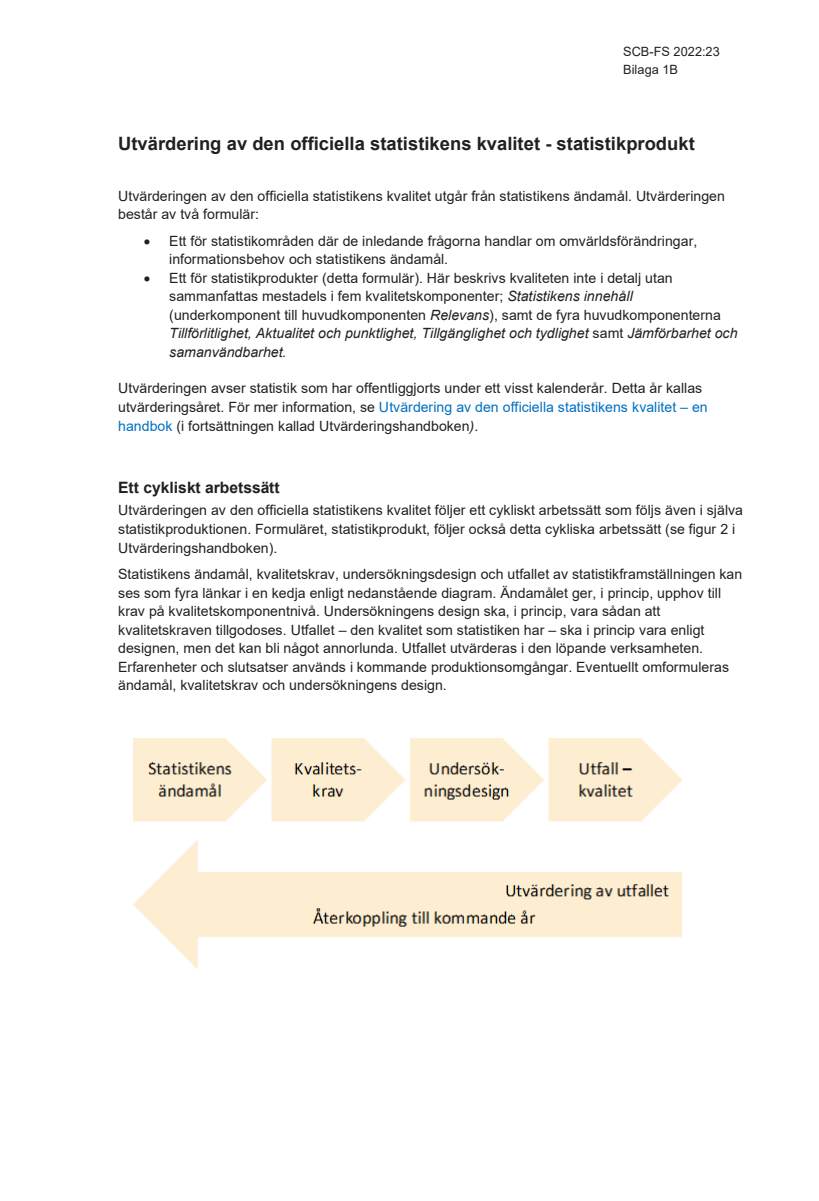
<style>
.page{position:relative;width:819px;height:1201px;background:#fff}
.page>*{position:absolute;margin:0;border:0;box-sizing:border-box;transform-origin:0 0}
.t1{font:700 18.38px "Arial";color:#231f20}
.t2{font:700 15.58px "Arial";color:#231f20}
.t3{font:14.17px/18.4px "Arial";color:#231f20}
.t4{font:12.78px/18.6px "Arial";letter-spacing:.005em;color:#231f20}
.s1{font-style:italic}
.s2{color:#0070c0}
</style>
<div class="page">
<img style="left:133px;top:738px;width:550px;height:231px">
<p class="t4" style="left:623px;top:42px;width:98px">SCB-FS 2022:23<br>Bilaga 1B</p>
<p class="t1" style="left:118px;top:130px;width:578px">Utvärdering av den officiella statistikens kvalitet - statistikprodukt</p>
<p class="t3" style="left:118px;top:186px;width:608px">Utvärderingen av den officiella statistikens kvalitet utgår från statistikens ändamål. Utvärderingen består av två formulär:</p>
<p class="t3" style="left:169px;top:232px;width:529px;text-indent:-26px">• Ett för statistikområden där de inledande frågorna handlar om omvärldsförändringar, informationsbehov och statistikens ändamål.</p>
<p class="t3" style="left:169px;top:268px;width:569px;text-indent:-25px">• Ett för statistikprodukter (detta formulär). Här beskrivs kvaliteten inte i detalj utan sammanfattas mestadels i fem kvalitetskomponenter; <span class="s1">Statistikens innehåll </span>(underkomponent till huvudkomponenten <span class="s1">Relevans</span>), samt de fyra huvudkomponenterna <span class="s1">Tillförlitlighet, Aktualitet och punktlighet, Tillgänglighet och tydlighet</span> samt <span class="s1">Jämförbarhet och samanvändbarhet.</span></p>
<p class="t3" style="left:118px;top:379px;width:591px">Utvärderingen avser statistik som har offentliggjorts under ett visst kalenderår. Detta år kallas utvärderingsåret. För mer information, se <span class="s2">Utvärdering av den officiella statistikens kvalitet – en handbok</span> (i fortsättningen kallad Utvärderingshandboken<span class="s1">)</span>.</p>
<p class="t2" style="left:118px;top:476px;width:163px">Ett cykliskt arbetssätt</p>
<p class="t3" style="left:118px;top:501px;width:626px">Utvärderingen av den officiella statistikens kvalitet följer ett cykliskt arbetssätt som följs även i själva statistikproduktionen. Formuläret, statistikprodukt, följer också detta cykliska arbetssätt (se figur 2 i<br>Utvärderingshandboken).</p>
<p class="t3" style="left:118px;top:565px;width:625px">Statistikens ändamål, kvalitetskrav, undersökningsdesign och utfallet av statistikframställningen kan ses som fyra länkar i en kedja enligt nedanstående diagram. Ändamålet ger, i princip, upphov till krav på kvalitetskomponentnivå. Undersökningens design ska, i princip, vara sådan att kvalitetskraven tillgodoses. Utfallet – den kvalitet som statistiken har – ska i princip vara enligt designen, men det kan bli något annorlunda. Utfallet utvärderas i den löpande verksamheten.<br>Erfarenheter och slutsatser används i kommande produktionsomgångar. Eventuellt omformuleras ändamål, kvalitetskrav och undersökningens design.</p>
</div>
